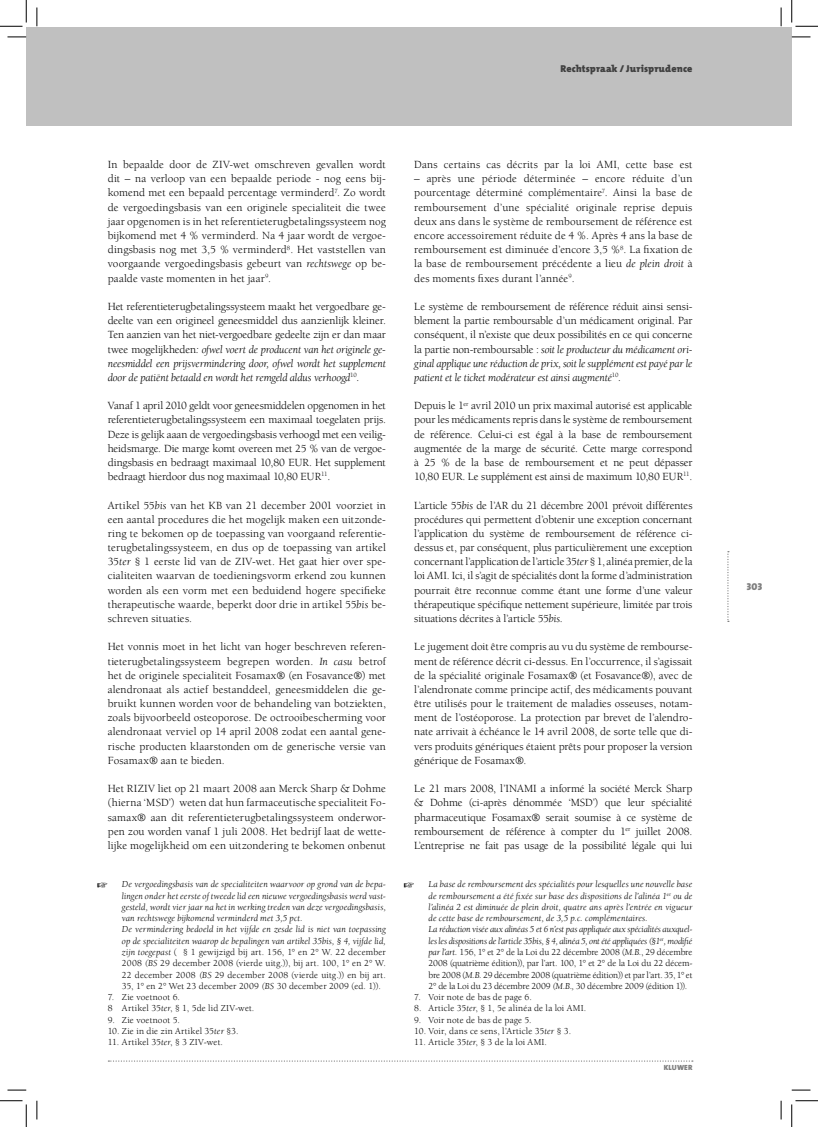
<style>
.page{position:relative;width:818px;height:1127px;background:#fff}
.page>*{position:absolute;margin:0;border:0;box-sizing:border-box;transform-origin:0 0}
.t1{font:11.25px/14.1px "Berkeley";color:#000;text-align:justify}
.t2{font:11.25px "Berkeley";letter-spacing:.02em;color:#000}
.t3{font:900 10px "The Mix";letter-spacing:.015em;color:#404040}
.t4{font:10px "The Mix Black Caps";color:#808080}
.t5{font:italic 9.38px/11.2px "Berkeley";letter-spacing:.01em;color:#000}
.t6{font:9.38px/11.2px "Berkeley";letter-spacing:.015em;color:#000}
.t7{font:900 7.5px "The Mix";letter-spacing:.015em;color:#808080}
.s1{font-style:italic}
.s2{font-style:normal}
</style>
<div class="page">
<div style="left:26px;top:27px;width:11px;height:98px;background:#c0c0c0"></div>
<div style="left:37px;top:27px;width:755px;height:98px;background:#c0c0c0"></div>
<svg style="left:727px;top:551px;width:2px;height:71px"></svg>
<svg style="left:108px;top:1060px;width:585px;height:1px"></svg>
<svg style="left:8px;top:36px;width:18px;height:2px"></svg>
<svg style="left:792px;top:36px;width:18px;height:2px"></svg>
<svg style="left:8px;top:1089px;width:18px;height:1px"></svg>
<svg style="left:792px;top:1089px;width:18px;height:1px"></svg>
<svg style="left:36px;top:8px;width:2px;height:18px"></svg>
<svg style="left:36px;top:1100px;width:2px;height:19px"></svg>
<svg style="left:780px;top:8px;width:2px;height:18px"></svg>
<svg style="left:780px;top:1100px;width:2px;height:19px"></svg>
<svg style="left:0;top:0;width:27px;height:27px"></svg>
<svg style="left:0;top:1100px;width:27px;height:26px"></svg>
<svg style="left:791px;top:0;width:27px;height:27px"></svg>
<svg style="left:791px;top:1100px;width:27px;height:26px"></svg>
<p class="t3" style="left:560px;top:60px;width:133px">Rechtspraak / Jurisprudence</p>
<p class="t1" style="left:108px;top:158px;width:280px">In bepaalde door de ZIV-wet omschreven gevallen wordt dit – na verloop van een bepaalde periode - nog eens bij&shy;komend met een bepaald percentage verminderd<sup>7</sup>. Zo wordt de vergoedingsbasis van een originele specialiteit die twee jaar opgenomen is in het referentieterugbetalingssysteem nog bijkomend met 4 % verminderd. Na 4 jaar wordt de vergoe&shy;dingsbasis nog met 3,5 % verminderd<sup>8</sup>. Het vaststellen van voorgaande vergoedingsbasis gebeurt van <span class="s1">rechtswege</span> op be&shy;paalde vaste momenten in het jaar<sup>9</sup>.</p>
<p class="t1" style="left:108px;top:299px;width:280px">Het referentieterugbetalingssysteem maakt het vergoedbare ge&shy;deelte van een origineel geneesmiddel dus aanzienlijk kleiner.<br>Ten aanzien van het niet-vergoedbare gedeelte zijn er dan maar twee mogelijkheden<span class="s1">: ofwel voert de producent van het originele ge&shy;neesmiddel een prijsvermindering door, ofwel wordt het supplement door de patiënt betaald en wordt het remgeld aldus verhoogd</span><sup>10</sup><span class="s1">.</span></p>
<p class="t1" style="left:108px;top:399px;width:280px">Vanaf 1 april 2010 geldt voor geneesmiddelen opgenomen in het referentieterugbetalingssysteem een maximaal toegelaten prijs.<br>Deze is gelijk aaan de vergoedingsbasis verhoogd met een veilig&shy;heidsmarge. Die marge komt overeen met 25 % van de vergoe&shy;dingsbasis en bedraagt maximaal 10,80 EUR. Het supplement bedraagt hierdoor dus nog maximaal 10,80 EUR<sup>11</sup>.</p>
<p class="t1" style="left:108px;top:498px;width:280px">Artikel 55<span class="s1">bis</span> van het KB van 21 december 2001 voorziet in een aantal procedures die het mogelijk maken een uitzonde&shy;ring te bekomen op de toepassing van voorgaand referentie&shy;terugbetalingssysteem, en dus op de toepassing van artikel 35<span class="s1">ter</span> § 1 eerste lid van de ZIV-wet. Het gaat hier over spe&shy;cialiteiten waarvan de toedieningsvorm erkend zou kunnen worden als een vorm met een beduidend hogere specifieke therapeutische waarde, beperkt door drie in artikel 55<span class="s1">bis</span> be&shy;schreven situaties.</p>
<p class="t1" style="left:108px;top:640px;width:280px">Het vonnis moet in het licht van hoger beschreven referen&shy;tieterugbetalingssysteem begrepen worden. <span class="s1">In casu</span> betrof het de originele specialiteit Fosamax® (en Fosavance®) met alendronaat als actief bestanddeel, geneesmiddelen die ge&shy;bruikt kunnen worden voor de behandeling van botziekten, zoals bijvoorbeeld osteoporose. De octrooibescherming voor alendronaat verviel op 14 april 2008 zodat een aantal gene&shy;rische producten klaarstonden om de generische versie van Fosamax® aan te bieden.</p>
<p class="t1" style="left:108px;top:781px;width:280px">Het RIZIV liet op 21 maart 2008 aan Merck Sharp &amp; Dohme (hierna ‘MSD’) weten dat hun farmaceutische specialiteit Fo&shy;samax® aan dit referentieterugbetalingssysteem onderwor&shy;pen zou worden vanaf 1 juli 2008. Het bedrijf laat de wette&shy;lijke mogelijkheid om een uitzondering te bekomen onbenut</p>
<p class="t5" style="left:122px;top:878px;width:265px">De vergoedingsbasis van de specialiteiten waarvoor op grond van de bepa&shy;lingen onder het eerste of tweede lid een nieuwe vergoedingsbasis werd vast&shy;gesteld, wordt vier jaar na het in werking treden van deze vergoedingsbasis, van rechtswege bijkomend verminderd met 3,5 pct.<br>De vermindering bedoeld in het vijfde en zesde lid is niet van toepassing op de specialiteiten waarop de bepalingen van artikel 35bis, § 4, vijfde lid, zijn toegepast <span class="s2">( § 1 gewijzigd bij art. 156, 1° en 2° W. 22 december 2008</span> (BS <span class="s2">29 december 2008 (vierde uitg.)), bij art. 100, 1° en 2° W.<br>22 december 2008</span> (BS <span class="s2">29 december 2008 (vierde uitg.)) en bij art.<br>35, 1° en 2° Wet 23 december 2009</span> (BS <span class="s2">30 december 2009 (ed. 1)).</span></p>
<p class="t6" style="left:108px;top:991px;width:148px">7. Zie voetnoot 6.<br>8 Artikel 35<span class="s1">ter</span>, § 1, 5de lid ZIV-wet.</p>
<p class="t6" style="left:108px;top:1013px;width:74px">9. Zie voetnoot 5.</p>
<p class="t6" style="left:108px;top:1025px;width:132px">10. Zie in die zin Artikel 35<span class="s1">ter</span> §3.</p>
<p class="t6" style="left:108px;top:1036px;width:117px">11. Artikel 35<span class="s1">ter</span>, § 3 ZIV-wet.</p>
<p class="t2" style="left:414px;top:159px;width:280px">Dans certains cas décrits par la loi AMI, cette base est</p>
<p class="t1" style="left:414px;top:172px;width:280px">– après une période déterminée – encore réduite d’un pourcentage déterminé complémentaire<sup>7</sup>. Ainsi la base de remboursement d’une spécialité originale reprise depuis deux ans dans le système de remboursement de référence est encore accessoirement réduite de 4 %. Après 4 ans la base de remboursement est diminuée d’encore 3,5 %<sup>8</sup>. La fixation de la base de remboursement précédente a lieu <span class="s1">de plein droit</span> à des moments fixes durant l’année<sup>9</sup>.</p>
<p class="t1" style="left:414px;top:299px;width:280px">Le système de remboursement de référence réduit ainsi sensi&shy;blement la partie remboursable d’un médicament original. Par conséquent, il n’existe que deux possibilités en ce qui concerne la partie non-remboursable : <span class="s1">soit le producteur du médicament ori&shy;ginal applique une réduction de prix, soit le supplément est payé par le patient et le ticket modérateur est ainsi augmenté</span><sup>10</sup><span class="s1">.</span></p>
<p class="t1" style="left:414px;top:399px;width:280px">Depuis le 1<sup>er</sup> avril 2010 un prix maximal autorisé est applicable pour les médicaments repris dans le système de remboursement de référence. Celui-ci est égal à la base de remboursement augmentée de la marge de sécurité. Cette marge correspond à 25 % de la base de remboursement et ne peut dépasser 10,80 EUR. Le supplément est ainsi de maximum 10,80 EUR<sup>11</sup>.</p>
<p class="t1" style="left:414px;top:498px;width:280px">L’article 55<span class="s1">bis</span> de l’AR du 21 décembre 2001 prévoit différentes procédures qui permettent d’obtenir une exception concernant l’application du système de remboursement de référence ci&shy;dessus et, par conséquent, plus particulièrement une exception concernant l’application de l’article 35<span class="s1">ter</span> § 1, alinéa premier, de la loi AMI. Ici, il s’agit de spécialités dont la forme d’administration pourrait être reconnue comme étant une forme d’une valeur thérapeutique spécifique nettement supérieure, limitée par trois situations décrites à l’article 55<span class="s1">bis</span>.</p>
<p class="t1" style="left:414px;top:640px;width:280px">Le jugement doit être compris au vu du système de rembourse&shy;ment de référence décrit ci-dessus. En l’occurrence, il s’agissait de la spécialité originale Fosamax® (et Fosavance®), avec de l’alendronate comme principe actif, des médicaments pouvant être utilisés pour le traitement de maladies osseuses, notam&shy;ment de l’ostéoporose. La protection par brevet de l’alendro&shy;nate arrivait à échéance le 14 avril 2008, de sorte telle que di&shy;vers produits génériques étaient prêts pour proposer la version générique de Fosamax®.</p>
<p class="t1" style="left:414px;top:781px;width:280px">Le 21 mars 2008, l’INAMI a informé la société Merck Sharp &amp; Dohme (ci-après dénommée ‘MSD’) que leur spécialité pharmaceutique Fosamax® serait soumise à ce système de remboursement de référence à compter du 1<sup>er</sup> juillet 2008.<br>L’entreprise ne fait pas usage de la possibilité légale qui lui</p>
<p class="t5" style="left:428px;top:878px;width:265px">La base de remboursement des spécialités pour lesquelles une nouvelle base de remboursement a été fixée sur base des dispositions de l’alinéa 1<sup>er</sup> ou de l’alinéa 2 est diminuée de plein droit, quatre ans après l’entrée en vigueur de cette base de remboursement, de 3,5 p.c. complémentaires.<br>La réduction visée aux alinéas 5 et 6 n’est pas appliquée aux spécialités auxquel&shy;les les dispositions de l’article 35bis, § 4, alinéa 5, ont été appliquées (§1<sup>er</sup>, modifié par l’art. <span class="s2">156, 1° et 2° de la Loi du 22 décembre 2008 (</span>M.B.<span class="s2">, 29 décembre 2008 (quatrième édition)), par l’art. 100, 1° et 2° de la Loi du 22 décem&shy;bre 2008 (</span>M.B. <span class="s2">29 décembre 2008 (quatrième édition)) et par l’art. 35, 1° et 2° de la Loi du 23 décembre 2009</span> (M.B., <span class="s2">30 décembre 2009 (édition 1)).</span></p>
<p class="t6" style="left:414px;top:991px;width:119px">7. Voir note de bas de page 6.</p>
<p class="t6" style="left:414px;top:1002px;width:173px">8. Article 35<span class="s1">ter</span>, § 1, 5e alinéa de la loi AMI.</p>
<p class="t6" style="left:414px;top:1013px;width:119px">9. Voir note de bas de page 5.</p>
<p class="t6" style="left:414px;top:1025px;width:158px">10. Voir, dans ce sens, l’Article 35<span class="s1">ter</span> § 3.</p>
<p class="t6" style="left:414px;top:1036px;width:134px">11. Article 35<span class="s1">ter</span>, § 3 de la loi AMI.</p>
<p class="t7" style="left:664px;top:1061px;width:30px">KLUWER</p>
<p class="t4" style="left:747px;top:578px;width:17px">303</p>
</div>
